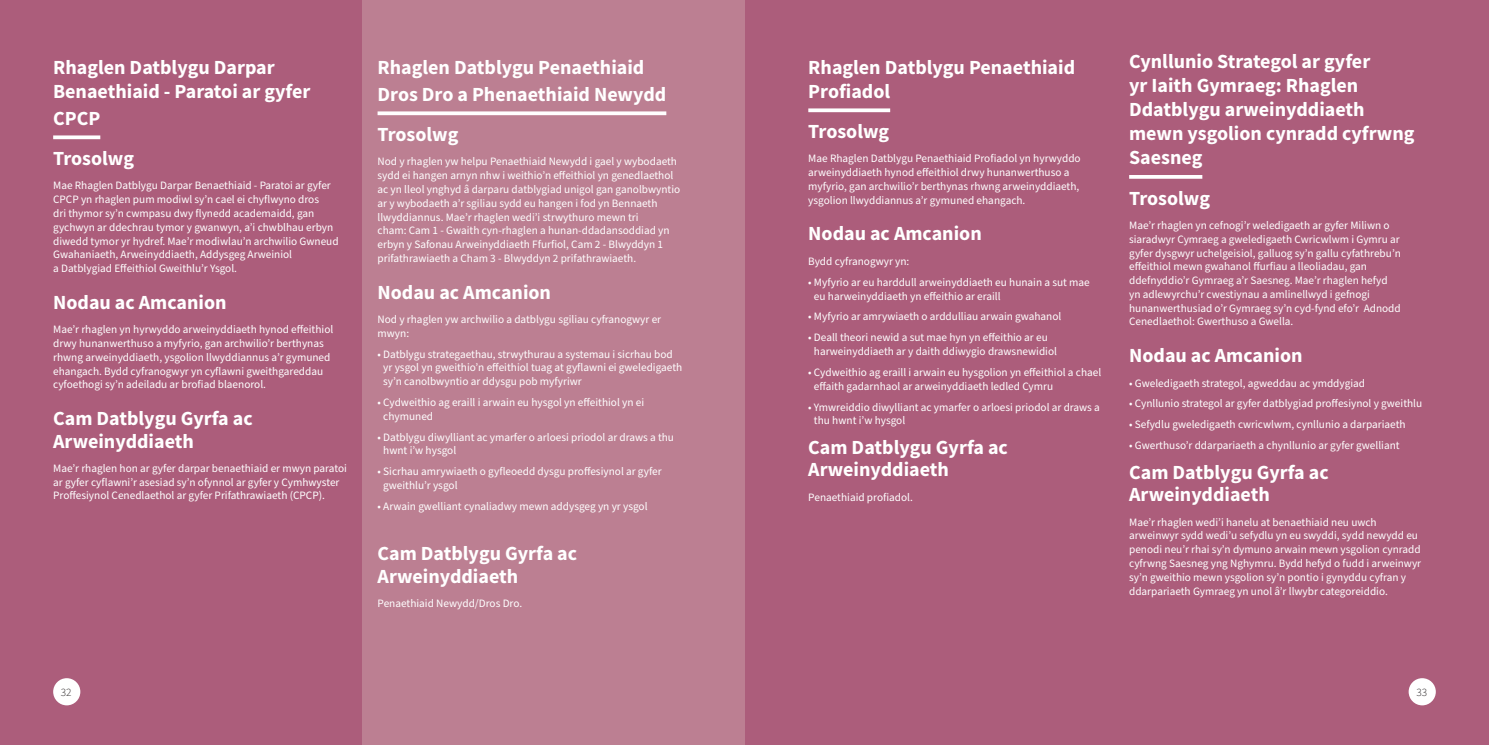
<style>
.page{position:relative;width:1489px;height:745px;background:#fff}
.page>*{position:absolute;margin:0;border:0;box-sizing:border-box;transform-origin:0 0}
.Subtitle{font:700 20px/24px "Source Sans Pro";color:#fff}
.t1{font:11.25px/13.8px "Source Sans Pro";color:#fff}
.t2{font:300 11.25px "Source Sans Pro";color:#231f20}
</style>
<div class="page">
<div style="left:0;top:0;width:361px;height:744px;background:#ac5d7b"></div>
<div style="left:744px;top:0;width:744px;height:744px;background:#ac5d7b"></div>
<div style="left:53px;top:677px;width:27px;height:28px;background:#fff;border-radius:50%"></div>
<div style="left:1408px;top:677px;width:27px;height:28px;background:#fff;border-radius:50%"></div>
<div style="left:361px;top:0;width:383px;height:744px;background:#bc7f92"></div>
<svg style="left:53px;top:135px;width:47px;height:4px"></svg>
<svg style="left:808px;top:108px;width:82px;height:4px"></svg>
<svg style="left:377px;top:111px;width:289px;height:4px"></svg>
<svg style="left:1129px;top:175px;width:73px;height:4px"></svg>
<p class="Subtitle" style="left:53px;top:55px;width:259px">Rhaglen Datblygu Darpar<br>Benaethiaid - Paratoi ar gyfer</p>
<p class="Subtitle" style="left:53px;top:106px;width:49px">CPCP</p>
<p class="Subtitle" style="left:53px;top:146px;width:82px">Trosolwg</p>
<p class="t1" style="left:53px;top:179px;width:287px">Mae Rhaglen Datblygu Darpar Benaethiaid - Paratoi ar gyfer CPCP yn rhaglen pum modiwl sy’n cael ei chyflwyno dros<br>dri thymor sy’n cwmpasu dwy flynedd academaidd, gan gychwyn ar ddechrau tymor y gwanwyn, a’i chwblhau erbyn diwedd tymor yr hydref. Mae’r modiwlau’n archwilio Gwneud Gwahaniaeth, Arweinyddiaeth, Addysgeg Arweiniol<br>a Datblygiad Effeithiol Gweithlu’r Ysgol.</p>
<p class="Subtitle" style="left:53px;top:290px;width:175px">Nodau ac Amcanion</p>
<p class="t1" style="left:53px;top:323px;width:281px">Mae’r rhaglen yn hyrwyddo arweinyddiaeth hynod effeithiol drwy hunanwerthuso a myfyrio, gan archwilio’r berthynas rhwng arweinyddiaeth, ysgolion llwyddiannus a’r gymuned ehangach. Bydd cyfranogwyr yn cyflawni gweithgareddau cyfoethogi sy’n adeiladu ar brofiad blaenorol.</p>
<p class="Subtitle" style="left:53px;top:406px;width:201px;line-height:22.5px">Cam Datblygu Gyrfa ac<br>Arweinyddiaeth</p>
<p class="t1" style="left:53px;top:461px;width:295px">Mae’r rhaglen hon ar gyfer darpar benaethiaid er mwyn paratoi ar gyfer cyflawni’r asesiad sy’n ofynnol ar gyfer y Cymhwyster<br>Proffesiynol Cenedlaethol ar gyfer Prifathrawiaeth (CPCP).</p>
<p class="Subtitle" style="left:377px;top:53px;width:290px;line-height:27px">Rhaglen Datblygu Penaethiaid<br>Dros Dro a Phenaethiaid Newydd</p>
<p class="Subtitle" style="left:377px;top:122px;width:82px">Trosolwg</p>
<p class="t1" style="left:377px;top:155px;width:304px">Nod y rhaglen yw helpu Penaethiaid Newydd i gael y wybodaeth sydd ei hangen arnyn nhw i weithio’n effeithiol yn genedlaethol ac yn lleol ynghyd â darparu datblygiad unigol gan ganolbwyntio ar y wybodaeth a’r sgiliau sydd eu hangen i fod yn Bennaeth llwyddiannus. Mae’r rhaglen wedi’i strwythuro mewn tri<br>cham: Cam 1 - Gwaith cyn-rhaglen a hunan-ddadansoddiad yn erbyn y Safonau Arweinyddiaeth Ffurfiol, Cam 2 - Blwyddyn 1 prifathrawiaeth a Cham 3 - Blwyddyn 2 prifathrawiaeth.</p>
<p class="Subtitle" style="left:377px;top:279px;width:175px">Nodau ac Amcanion</p>
<p class="t1" style="left:377px;top:312px;width:285px">Nod y rhaglen yw archwilio a datblygu sgiliau cyfranogwyr er mwyn:</p>
<p class="t1" style="left:383px;top:347px;width:300px;text-indent:-6px">• Datblygu strategaethau, strwythurau a systemau i sicrhau bod yr ysgol yn gweithio’n effeithiol tuag at gyflawni ei gweledigaeth sy’n canolbwyntio ar ddysgu pob myfyriwr</p>
<p class="t1" style="left:383px;top:395px;width:262px;text-indent:-6px">• Cydweithio ag eraill i arwain eu hysgol yn effeithiol yn ei chymuned</p>
<p class="t1" style="left:383px;top:430px;width:292px;text-indent:-6px">• Datblygu diwylliant ac ymarfer o arloesi priodol ar draws a thu hwnt i’w hysgol</p>
<p class="t1" style="left:383px;top:464px;width:280px;text-indent:-6px">• Sicrhau amrywiaeth o gyfleoedd dysgu proffesiynol ar gyfer gweithlu’r ysgol</p>
<p class="t1" style="left:377px;top:499px;width:271px">• Arwain gwelliant cynaliadwy mewn addysgeg yn yr ysgol</p>
<p class="Subtitle" style="left:377px;top:541px;width:201px;line-height:22.5px">Cam Datblygu Gyrfa ac<br>Arweinyddiaeth</p>
<p class="t1" style="left:377px;top:596px;width:146px">Penaethiaid Newydd/Dros Dro.</p>
<p class="Subtitle" style="left:808px;top:55px;width:268px">Rhaglen Datblygu Penaethiaid<br>Profiadol</p>
<p class="Subtitle" style="left:808px;top:119px;width:82px">Trosolwg</p>
<p class="t1" style="left:808px;top:152px;width:274px">Mae Rhaglen Datblygu Penaethiaid Profiadol yn hyrwyddo arweinyddiaeth hynod effeithiol drwy hunanwerthuso a myfyrio, gan archwilio’r berthynas rhwng arweinyddiaeth, ysgolion llwyddiannus a’r gymuned ehangach.</p>
<p class="Subtitle" style="left:808px;top:221px;width:175px">Nodau ac Amcanion</p>
<p class="t1" style="left:808px;top:254px;width:103px">Bydd cyfranogwyr yn:</p>
<p class="t1" style="left:814px;top:275px;width:277px;text-indent:-6px">• Myfyrio ar eu harddull arweinyddiaeth eu hunain a sut mae eu harweinyddiaeth yn effeithio ar eraill</p>
<p class="t1" style="left:808px;top:310px;width:254px">• Myfyrio ar amrywiaeth o arddulliau arwain gwahanol</p>
<p class="t1" style="left:814px;top:331px;width:244px;text-indent:-6px">• Deall theori newid a sut mae hyn yn effeithio ar eu harweinyddiaeth ar y daith ddiwygio drawsnewidiol</p>
<p class="t1" style="left:814px;top:365px;width:289px;text-indent:-6px">• Cydweithio ag eraill i arwain eu hysgolion yn effeithiol a chael effaith gadarnhaol ar arweinyddiaeth ledled Cymru</p>
<p class="t1" style="left:814px;top:400px;width:287px;text-indent:-6px">• Ymwreiddio diwylliant ac ymarfer o arloesi priodol ar draws a thu hwnt i’w hysgol</p>
<p class="Subtitle" style="left:808px;top:435px;width:201px;line-height:22.5px">Cam Datblygu Gyrfa ac<br>Arweinyddiaeth</p>
<p class="t1" style="left:808px;top:490px;width:106px">Penaethiaid profiadol.</p>
<p class="Subtitle" style="left:1129px;top:49px;width:287px">Cynllunio Strategol ar gyfer<br>yr Iaith Gymraeg: Rhaglen<br>Ddatblygu arweinyddiaeth mewn ysgolion cynradd cyfrwng<br>Saesneg</p>
<p class="Subtitle" style="left:1129px;top:185px;width:82px">Trosolwg</p>
<p class="t1" style="left:1129px;top:219px;width:273px">Mae’r rhaglen yn cefnogi’r weledigaeth ar gyfer Miliwn o siaradwyr Cymraeg a gweledigaeth Cwricwlwm i Gymru ar gyfer dysgwyr uchelgeisiol, galluog sy’n gallu cyfathrebu’n effeithiol mewn gwahanol ffurfiau a lleoliadau, gan ddefnyddio’r Gymraeg a’r Saesneg. Mae’r rhaglen hefyd yn adlewyrchu’r cwestiynau a amlinellwyd i gefnogi hunanwerthusiad o’r Gymraeg sy’n cyd-fynd efo’r Adnodd Cenedlaethol: Gwerthuso a Gwella.</p>
<p class="Subtitle" style="left:1129px;top:343px;width:175px">Nodau ac Amcanion</p>
<p class="t1" style="left:1129px;top:376px;width:237px">• Gweledigaeth strategol, agweddau ac ymddygiad</p>
<p class="t1" style="left:1129px;top:397px;width:294px">• Cynllunio strategol ar gyfer datblygiad proffesiynol y gweithlu</p>
<p class="t1" style="left:1129px;top:417px;width:278px">• Sefydlu gweledigaeth cwricwlwm, cynllunio a darpariaeth</p>
<p class="t1" style="left:1129px;top:438px;width:272px">• Gwerthuso’r ddarpariaeth a chynllunio ar gyfer gwelliant</p>
<p class="Subtitle" style="left:1129px;top:460px;width:201px;line-height:22.5px">Cam Datblygu Gyrfa ac<br>Arweinyddiaeth</p>
<p class="t1" style="left:1129px;top:515px;width:293px">Mae’r rhaglen wedi’i hanelu at benaethiaid neu uwch arweinwyr sydd wedi’u sefydlu yn eu swyddi, sydd newydd eu penodi neu’r rhai sy’n dymuno arwain mewn ysgolion cynradd cyfrwng Saesneg yng Nghymru. Bydd hefyd o fudd i arweinwyr sy’n gweithio mewn ysgolion sy’n pontio i gynyddu cyfran y ddarpariaeth Gymraeg yn unol â’r llwybr categoreiddio.</p>
<p class="t2" style="left:61px;top:684px;width:12px">32</p>
<p class="t2" style="left:1416px;top:684px;width:12px">33</p>
</div>
